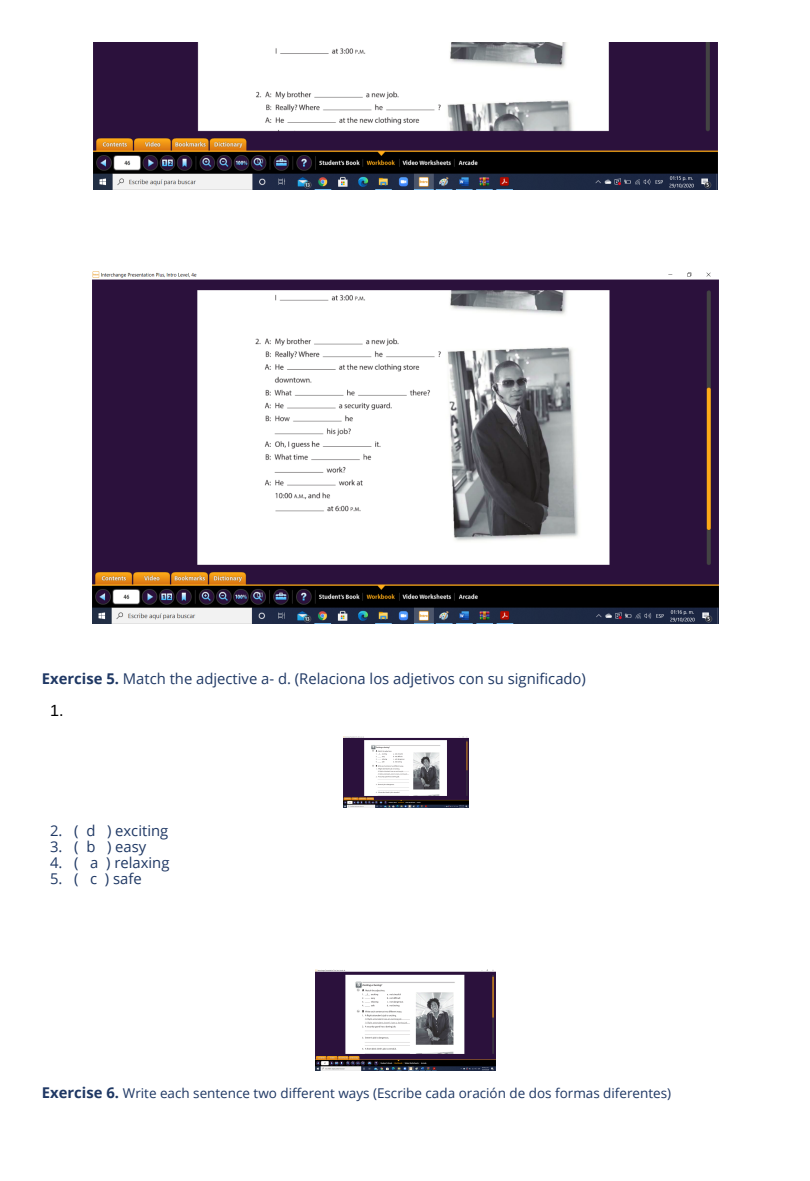
<style>
.page{position:relative;width:810px;height:1181px;background:#fff}
.page>*{position:absolute;margin:0;border:0;box-sizing:border-box;transform-origin:0 0}
.t1{font:16.2px "Arimo";color:#000}
.t2{font:14.85px "Open Sans";color:#1f3864}
.t3{font:13.5px "Open Sans";color:#1f3864}
.s1{font-weight:700}
.s2{font-weight:700;font-size:14.85px}
</style>
<div class="page">
<img style="left:94px;top:42px;width:624px;height:148px">
<img style="left:93px;top:271px;width:626px;height:352px">
<img style="left:343px;top:736px;width:125px;height:71px">
<img style="left:316px;top:969px;width:180px;height:101px">
<p class="t2" style="left:42px;top:668px;width:545px"><span class="s1">Exercise 5.</span> Match the adjective a- d. (Relaciona los adjetivos con su significado)</p>
<p class="t1" style="left:50px;top:701px;width:15px">1.</p>
<p class="t2" style="left:50px;top:819px;width:120px">2. ( d ) exciting</p>
<p class="t2" style="left:50px;top:835px;width:98px">3. ( b ) easy</p>
<p class="t2" style="left:50px;top:852px;width:121px">4. ( a ) relaxing</p>
<p class="t2" style="left:50px;top:868px;width:93px">5. ( c ) safe</p>
<p class="t3" style="left:42px;top:1083px;width:631px"><span class="s2">Exercise 6.</span> Write each sentence two different ways (Escribe cada oración de dos formas diferentes)</p>
</div>
